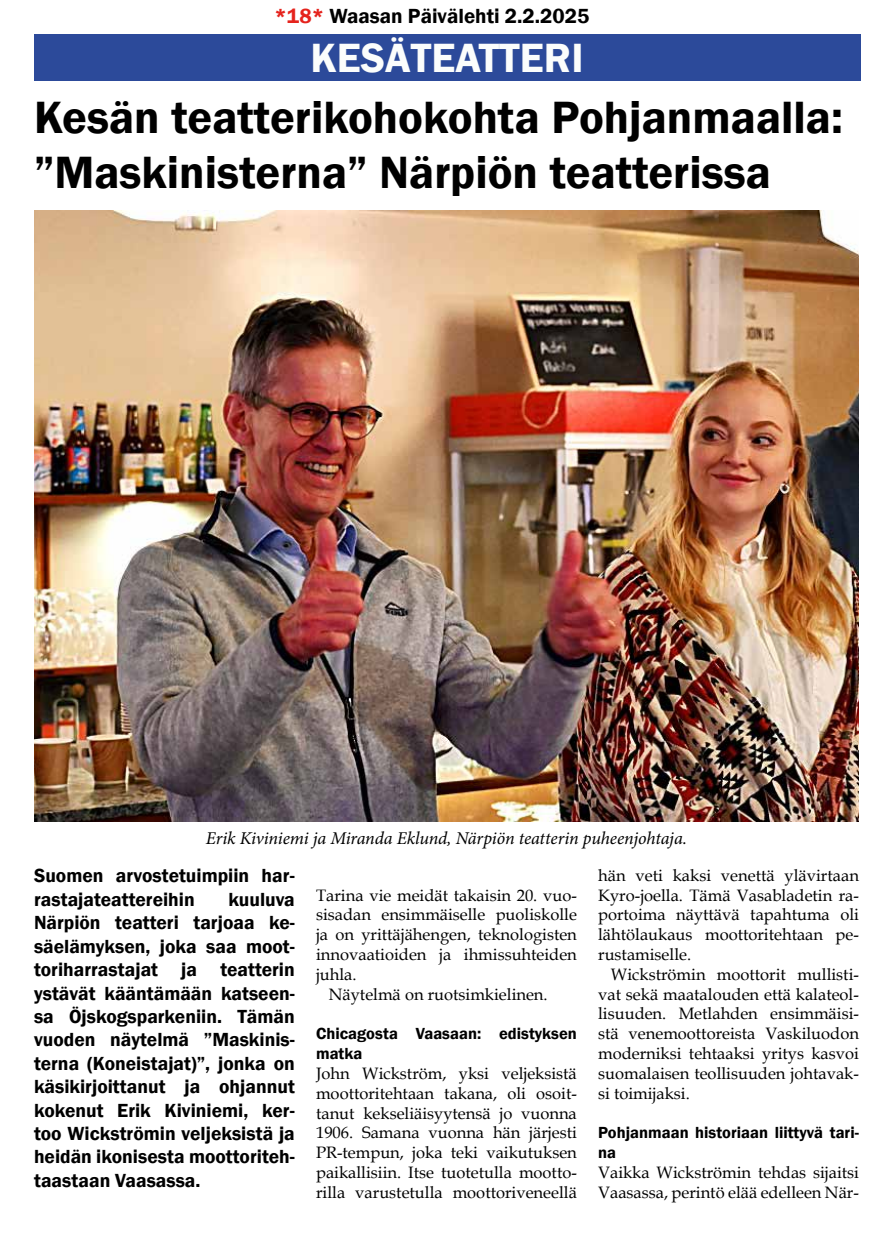
<style>
.page{position:relative;width:893px;height:1234px;background:#fff}
.page>*{position:absolute;margin:0;border:0;box-sizing:border-box;transform-origin:0 0}
.t1{font:600 46.5px/55.8px "Franklin Gothic";color:#000}
.t2{font:600 42px "Franklin Gothic";color:#fbfdfc}
.t3{font:600 21px "Franklin Gothic";color:#000}
.t4{font:600 19.5px/23.4px "Franklin Gothic";color:#000}
.t5{font:italic 18px "Minion Pro";letter-spacing:-.01em;color:#000}
.t6{font:16.5px/19.8px "Book Antiqua";color:#000;text-align:justify}
.t7{font:600 16.5px/19.8px "Franklin Gothic";color:#000}
.s1{color:#e5231d}
</style>
<div class="page">
<div style="left:34px;top:34px;width:826px;height:47px;background:#2c4a9a"></div>
<img style="left:34px;top:210px;width:825px;height:611px">
<p class="t3" style="left:274px;top:3px;width:317px"><span class="s1">*18*</span> Waasan Päivälehti 2.2.2025</p>
<h2 class="t2" style="left:310px;top:32px;width:274px">KESÄTEATTERI</h2>
<h1 class="t1" style="left:34px;top:90px;width:810px">Kesän teatterikohokohta Pohjanmaalla: ”Maskinisterna” Närpiön teatterissa</h1>
<p class="t5" style="left:206px;top:825px;width:483px">Erik Kiviniemi ja Miranda Eklund, Närpiön teatterin puheenjohtaja.</p>
<p class="t4" style="left:34px;top:864px;width:262px">Suomen arvostetuimpiin har&shy;rastajateattereihin</p>
<p class="t4" style="left:34px;top:887px;width:262px;text-align:justify;text-indent:194px">kuuluva Närpiön teatteri tarjoaa ke&shy;säelämyksen, joka saa moot&shy;toriharrastajat ja teatterin ystävät kääntämään katseen&shy;sa Öjskogsparkeniin. Tämän vuoden näytelmä ”Maskinis&shy;terna (Koneistajat)”, jonka on käsikirjoittanut ja ohjannut kokenut Erik Kiviniemi, ker&shy;too Wickströmin veljeksistä ja heidän ikonisesta moottoriteh&shy;taastaan Vaasassa.</p>
<p class="t6" style="left:316px;top:884px;width:262px">Tarina vie meidät takaisin 20. vuo-</p>
<p class="t6" style="left:316px;top:904px;width:262px">sisadan ensimmäiselle puoliskolle</p>
<p class="t6" style="left:316px;top:924px;width:262px">ja on yrittäjähengen, teknologisten</p>
<p class="t6" style="left:316px;top:943px;width:262px">innovaatioiden ja ihmissuhteiden</p>
<p class="t6" style="left:316px;top:963px;width:42px">juhla.</p>
<p class="t6" style="left:329px;top:983px;width:220px">Näytelmä on ruotsimkielinen.</p>
<p class="t7" style="left:316px;top:1023px;width:262px">Chicagosta Vaasaan: edistyksen matka</p>
<p class="t6" style="left:316px;top:1062px;width:262px">John Wickström, yksi veljeksistä moottoritehtaan takana, oli osoit&shy;tanut kekseliäisyytensä jo vuonna 1906. Samana vuonna hän järjesti PR-tempun, joka teki vaikutuksen paikallisiin. Itse tuotetulla mootto&shy;rilla varustetulla moottoriveneellä</p>
<p class="t6" style="left:598px;top:864px;width:262px">hän veti kaksi venettä ylävirtaan Kyro-joella. Tämä Vasabladetin ra&shy;portoima näyttävä tapahtuma oli lähtölaukaus moottoritehtaan pe&shy;rustamiselle.</p>
<p class="t6" style="left:598px;top:963px;width:262px;text-indent:13px">Wickströmin moottorit mullisti&shy;vat sekä maatalouden että kalateol&shy;lisuuden. Metlahden ensimmäisi&shy;stä venemoottoreista Vaskiluodon moderniksi tehtaaksi yritys kasvoi suomalaisen teollisuuden johtavak&shy;si toimijaksi.</p>
<p class="t7" style="left:598px;top:1122px;width:262px">Pohjanmaan historiaan liittyvä tari&shy;na</p>
<p class="t6" style="left:598px;top:1161px;width:262px">Vaikka Wickströmin tehdas sijaitsi<br>Vaasassa, perintö elää edelleen När-</p>
</div>
